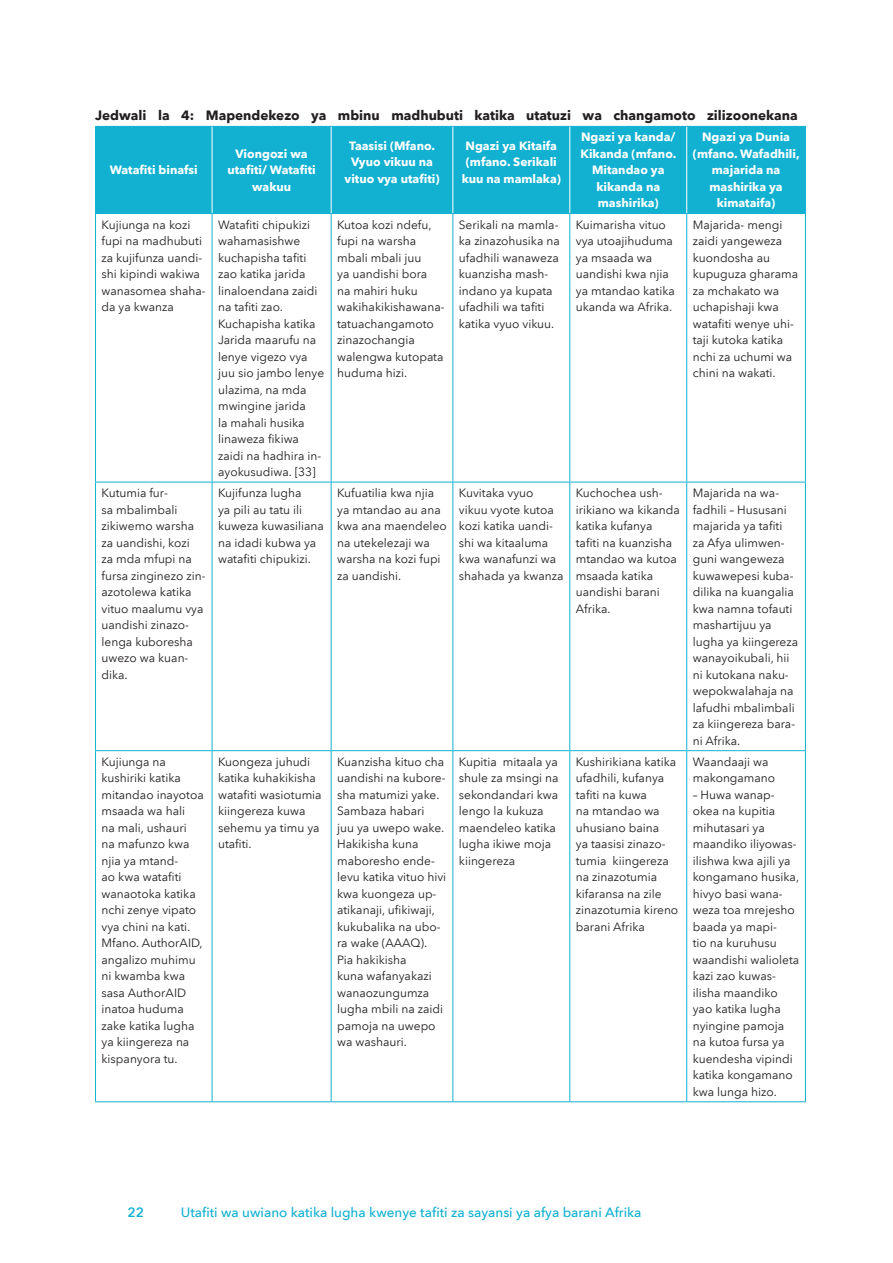
<style>
.page{position:relative;width:893px;height:1263px;background:#fff}
.page>*{position:absolute;margin:0;border:0;box-sizing:border-box;transform-origin:0 0}
.t1{font:700 13.5px "Avenir Next LT Pro";color:#231f20}
.t2{font:500 13.5px "Avenir Next LT Pro";color:#12b1d1}
.t3{font:600 13.5px "Avenir Next LT Pro";color:#12b1d1}
.t4{font:12px/16.5px "Avenir Next LT Pro";color:#231f20}
.t5{font:700 12px/16.5px "Avenir Next LT Pro";color:#fff;text-align:center}
</style>
<div class="page">
<div style="left:96px;top:127px;width:709px;height:86px;background:#12b1d1"></div>
<hr style="left:95px;top:214px;width:1px;height:268px;background:#12b1d1">
<hr style="left:212px;top:214px;width:1px;height:268px;background:#12b1d1">
<hr style="left:331px;top:214px;width:1px;height:268px;background:#12b1d1">
<hr style="left:452px;top:214px;width:1px;height:268px;background:#12b1d1">
<hr style="left:569px;top:214px;width:1px;height:268px;background:#12b1d1">
<hr style="left:686px;top:214px;width:1px;height:268px;background:#12b1d1">
<hr style="left:805px;top:214px;width:1px;height:268px;background:#12b1d1">
<hr style="left:95px;top:482px;width:117px;height:1px;background:#12b1d1">
<hr style="left:95px;top:482px;width:1px;height:268px;background:#12b1d1">
<hr style="left:212px;top:482px;width:119px;height:1px;background:#12b1d1">
<hr style="left:212px;top:482px;width:1px;height:268px;background:#12b1d1">
<hr style="left:331px;top:482px;width:122px;height:1px;background:#12b1d1">
<hr style="left:331px;top:482px;width:1px;height:268px;background:#12b1d1">
<hr style="left:453px;top:482px;width:117px;height:1px;background:#12b1d1">
<hr style="left:452px;top:482px;width:1px;height:268px;background:#12b1d1">
<hr style="left:570px;top:482px;width:117px;height:1px;background:#12b1d1">
<hr style="left:569px;top:482px;width:1px;height:268px;background:#12b1d1">
<hr style="left:687px;top:482px;width:119px;height:1px;background:#12b1d1">
<hr style="left:686px;top:482px;width:1px;height:268px;background:#12b1d1">
<hr style="left:805px;top:482px;width:1px;height:268px;background:#12b1d1">
<hr style="left:95px;top:750px;width:117px;height:1px;background:#12b1d1">
<hr style="left:95px;top:751px;width:1px;height:350px;background:#12b1d1">
<hr style="left:212px;top:750px;width:119px;height:1px;background:#12b1d1">
<hr style="left:212px;top:751px;width:1px;height:350px;background:#12b1d1">
<hr style="left:331px;top:750px;width:122px;height:1px;background:#12b1d1">
<hr style="left:331px;top:751px;width:1px;height:350px;background:#12b1d1">
<hr style="left:453px;top:750px;width:117px;height:1px;background:#12b1d1">
<hr style="left:452px;top:751px;width:1px;height:350px;background:#12b1d1">
<hr style="left:570px;top:750px;width:117px;height:1px;background:#12b1d1">
<hr style="left:569px;top:751px;width:1px;height:350px;background:#12b1d1">
<hr style="left:687px;top:750px;width:119px;height:1px;background:#12b1d1">
<hr style="left:686px;top:751px;width:1px;height:350px;background:#12b1d1">
<hr style="left:805px;top:751px;width:1px;height:350px;background:#12b1d1">
<hr style="left:95px;top:1101px;width:117px;height:1px;background:#12b1d1">
<hr style="left:212px;top:1101px;width:119px;height:1px;background:#12b1d1">
<hr style="left:331px;top:1101px;width:122px;height:1px;background:#12b1d1">
<hr style="left:453px;top:1101px;width:117px;height:1px;background:#12b1d1">
<hr style="left:570px;top:1101px;width:117px;height:1px;background:#12b1d1">
<hr style="left:687px;top:1101px;width:119px;height:1px;background:#12b1d1">
<hr style="left:95px;top:126px;width:117px;height:1px;background:#12b1d1">
<hr style="left:95px;top:127px;width:1px;height:86px;background:#12b1d1">
<hr style="left:212px;top:126px;width:119px;height:1px;background:#12b1d1">
<hr style="left:331px;top:126px;width:122px;height:1px;background:#12b1d1">
<hr style="left:453px;top:126px;width:117px;height:1px;background:#12b1d1">
<hr style="left:570px;top:126px;width:117px;height:1px;background:#12b1d1">
<hr style="left:687px;top:126px;width:119px;height:1px;background:#12b1d1">
<hr style="left:805px;top:127px;width:1px;height:86px;background:#12b1d1">
<hr style="left:95px;top:213px;width:117px;height:1px;background:#12b1d1">
<hr style="left:212px;top:213px;width:119px;height:1px;background:#12b1d1">
<hr style="left:331px;top:213px;width:122px;height:1px;background:#12b1d1">
<hr style="left:453px;top:213px;width:117px;height:1px;background:#12b1d1">
<hr style="left:570px;top:213px;width:117px;height:1px;background:#12b1d1">
<hr style="left:687px;top:213px;width:119px;height:1px;background:#12b1d1">
<hr style="left:212px;top:127px;width:1px;height:86px;background:#fff">
<hr style="left:331px;top:127px;width:1px;height:86px;background:#fff">
<hr style="left:452px;top:127px;width:1px;height:86px;background:#fff">
<hr style="left:569px;top:127px;width:1px;height:86px;background:#fff">
<hr style="left:686px;top:127px;width:1px;height:86px;background:#fff">
<p class="t1" style="left:95px;top:107px;width:704px">Jedwali la 4: Mapendekezo ya mbinu madhubuti katika utatuzi wa changamoto zilizoonekana</p>
<p class="t5" style="left:110px;top:162px;width:90px">Watafiti binafsi</p>
<p class="t5" style="left:227px;top:145px;width:90px">Viongozi wa utafiti/ Watafiti wakuu</p>
<p class="t5" style="left:345px;top:137px;width:96px">Taasisi (Mfano.<br>Vyuo vikuu na vituo vya utafiti)</p>
<p class="t5" style="left:462px;top:137px;width:101px">Ngazi ya Kitaifa (mfano. Serikali kuu na mamlaka)</p>
<p class="t5" style="left:581px;top:129px;width:97px">Ngazi ya kanda/<br>Kikanda (mfano.<br>Mitandao ya kikanda na mashirika)</p>
<p class="t5" style="left:693px;top:129px;width:108px">Ngazi ya Dunia (mfano. Wafadhili, majarida na mashirika ya kimataifa)</p>
<p class="t4" style="left:102px;top:216px;width:106px">Kujiunga na kozi fupi na madhubuti za kujifunza uandi&shy;shi kipindi wakiwa wanasomea shaha&shy;da ya kwanza</p>
<p class="t4" style="left:218px;top:216px;width:108px">Watafiti chipukizi wahamasishwe kuchapisha tafiti zao katika jarida linaloendana zaidi na tafiti zao.<br>Kuchapisha katika<br>Jarida maarufu na lenye vigezo vya juu sio jambo lenye ulazima, na mda mwingine jarida<br>la mahali husika linaweza fikiwa zaidi na hadhira in&shy;ayokusudiwa. [33]</p>
<p class="t4" style="left:337px;top:216px;width:109px">Kutoa kozi ndefu, fupi na warsha mbali mbali juu<br>ya uandishi bora<br>na mahiri huku wakihakikishawana&shy;tatuachangamoto zinazochangia walengwa kutopata huduma hizi.</p>
<p class="t4" style="left:459px;top:216px;width:102px">Serikali na mamla&shy;ka zinazohusika na ufadhili wanaweza kuanzisha mash&shy;indano ya kupata ufadhili wa tafiti katika vyuo vikuu.</p>
<p class="t4" style="left:576px;top:216px;width:101px">Kuimarisha vituo vya utoajihuduma ya msaada wa uandishi kwa njia ya mtandao katika ukanda wa Afrika.</p>
<p class="t4" style="left:693px;top:216px;width:107px">Majarida- mengi zaidi yangeweza kuondosha au kupuguza gharama za mchakato wa uchapishaji kwa watafiti wenye uhi&shy;taji kutoka katika nchi za uchumi wa chini na wakati.</p>
<p class="t4" style="left:102px;top:485px;width:106px">Kutumia fur-<br>sa mbalimbali zikiwemo warsha za uandishi, kozi<br>za mda mfupi na fursa zinginezo zin&shy;azotolewa katika vituo maalumu vya uandishi zinazo&shy;lenga kuboresha uwezo wa kuan&shy;dika.</p>
<p class="t4" style="left:218px;top:485px;width:107px">Kujifunza lugha<br>ya pili au tatu ili kuweza kuwasiliana na idadi kubwa ya watafiti chipukizi.</p>
<p class="t4" style="left:337px;top:485px;width:111px">Kufuatilia kwa njia ya mtandao au ana kwa ana maendeleo na utekelezaji wa warsha na kozi fupi za uandishi.</p>
<p class="t4" style="left:459px;top:485px;width:106px">Kuvitaka vyuo vikuu vyote kutoa kozi katika uandi&shy;shi wa kitaaluma kwa wanafunzi wa shahada ya kwanza</p>
<p class="t4" style="left:576px;top:485px;width:106px">Kuchochea ush&shy;irikiano wa kikanda katika kufanya<br>tafiti na kuanzisha mtandao wa kutoa msaada katika uandishi barani<br>Afrika.</p>
<p class="t4" style="left:693px;top:485px;width:107px">Majarida na wa&shy;fadhili – Hususani majarida ya tafiti<br>za Afya ulimwen&shy;guni wangeweza kuwawepesi kuba&shy;dilika na kuangalia kwa namna tofauti mashartijuu ya lugha ya kiingereza wanayoikubali, hii ni kutokana naku&shy;wepokwalahaja na lafudhi mbalimbali za kiingereza bara&shy;ni Afrika.</p>
<p class="t4" style="left:102px;top:753px;width:104px">Kujiunga na kushiriki katika mitandao inayotoa msaada wa hali<br>na mali, ushauri<br>na mafunzo kwa njia ya mtand-<br>ao kwa watafiti wanaotoka katika nchi zenye vipato vya chini na kati.<br>Mfano. AuthorAID, angalizo muhimu ni kwamba kwa sasa AuthorAID inatoa huduma zake katika lugha ya kiingereza na kispanyora tu.</p>
<p class="t4" style="left:218px;top:753px;width:105px">Kuongeza juhudi katika kuhakikisha watafiti wasiotumia kiingereza kuwa sehemu ya timu ya utafiti.</p>
<p class="t4" style="left:337px;top:753px;width:111px">Kuanzisha kituo cha uandishi na kubore&shy;sha matumizi yake.<br>Sambaza habari<br>juu ya uwepo wake.<br>Hakikisha kuna maboresho ende&shy;levu katika vituo hivi kwa kuongeza up&shy;atikanaji, ufikiwaji, kukubalika na ubo&shy;ra wake (AAAQ).<br>Pia hakikisha<br>kuna wafanyakazi wanaozungumza lugha mbili na zaidi pamoja na uwepo wa washauri.</p>
<p class="t4" style="left:459px;top:753px;width:101px">Kupitia mitaala ya shule za msingi na sekondandari kwa lengo la kukuza maendeleo katika lugha ikiwe moja kiingereza</p>
<p class="t4" style="left:576px;top:753px;width:104px">Kushirikiana katika ufadhili, kufanya tafiti na kuwa<br>na mtandao wa uhusiano baina<br>ya taasisi zinazo&shy;tumia kiingereza na zinazotumia kifaransa na zile zinazotumia kireno barani Afrika</p>
<p class="t4" style="left:693px;top:753px;width:84px">Waandaaji wa makongamano</p>
<p class="t4" style="left:693px;top:786px;width:108px">– Huwa wanap&shy;okea na kupitia mihutasari ya maandiko iliyowas&shy;ilishwa kwa ajili ya kongamano husika, hivyo basi wana&shy;weza toa mrejesho baada ya mapi-<br>tio na kuruhusu waandishi walioleta kazi zao kuwas&shy;ilisha maandiko yao katika lugha nyingine pamoja na kutoa fursa ya kuendesha vipindi katika kongamano kwa lunga hizo.</p>
<p class="t3" style="left:128px;top:1204px;width:18px">22</p>
<p class="t2" style="left:181px;top:1204px;width:462px">Utafiti wa uwiano katika lugha kwenye tafiti za sayansi ya afya barani Afrika</p>
</div>
